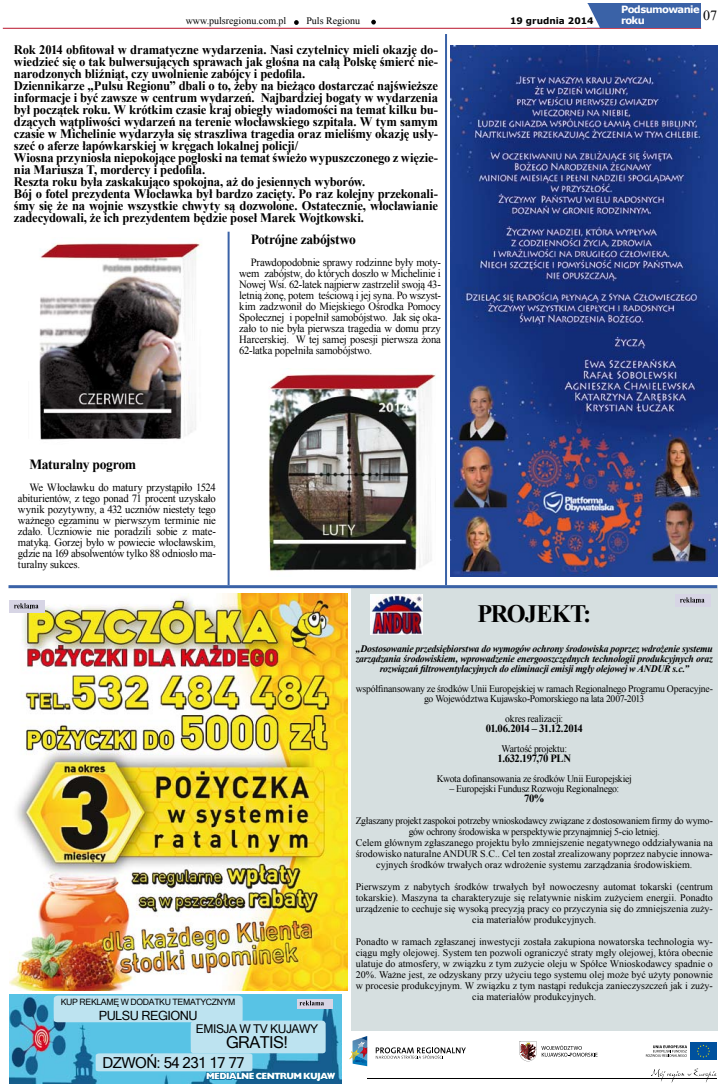
<style>
.page{position:relative;width:720px;height:1086px;background:#fff}
.page>*{position:absolute;margin:0;border:0;box-sizing:border-box;transform-origin:0 0}
.t1{font:700 25px "Times New Roman";letter-spacing:-.04em;color:#000}
.t2{font:16.5px "Microsoft Sans Serif";letter-spacing:-.04em;color:#000}
.t3{font:15.1px "Microsoft Sans Serif";letter-spacing:-.04em;color:#000}
.t4{font:700 14px "Times New Roman";letter-spacing:-.025em;color:#000}
.t5{font:14px "Times New Roman";color:#000}
.t6{font:700 13px/12px "Times New Roman";letter-spacing:-.015em;color:#000}
.t7{font:12.7px "Microsoft Sans Serif";letter-spacing:-.04em;color:#000}
.t8{font:12.1px "Microsoft Sans Serif";letter-spacing:-.04em;color:#000}
.t9{font:11px/11px "Times New Roman";letter-spacing:-.02em;color:#000;text-align:justify}
.t10{font:700 11px "Times New Roman";letter-spacing:-.045em;color:#000}
.t11{font:10px/11px "Times New Roman";color:#000;text-align:center}
.t12{font:italic 700 10px/10px "Times New Roman";letter-spacing:-.02em;color:#000;text-align:center}
.t13{font:10px/10px "Times New Roman";letter-spacing:-.03em;color:#000;text-align:center}
.t14{font:10px "Times New Roman";letter-spacing:-.025em;color:#000}
.t15{font:700 10px/11px "Verdana";letter-spacing:-.06em;color:#fff}
.t16{font:10px "Times New Roman";letter-spacing:-.02em;color:#000}
.t17{font:9px "Hq Sans X Pro TT";letter-spacing:-.005em;color:#fff}
.t18{font:700 9px "Verdana";color:#000}
.t19{font:8.7px "Microsoft Sans Serif";letter-spacing:-.04em;color:#000}
</style>
<div class="page">
<div style="left:351px;top:585px;width:366px;height:445px;background:#d6dfe0"></div>
<hr style="left:3px;top:28px;width:698px;height:1px;background:#b9132b">
<div style="left:588px;top:3px;width:113px;height:24px;background:#3a62a7"></div>
<svg style="left:575px;top:3px;width:25px;height:25px"></svg>
<svg style="left:371px;top:20px;width:5px;height:5px"></svg>
<svg style="left:294px;top:20px;width:5px;height:5px"></svg>
<svg style="left:376px;top:1047px;width:90px;height:12px"></svg>
<svg style="left:349px;top:1036px;width:19px;height:30px"></svg>
<svg style="left:520px;top:1041px;width:78px;height:20px"></svg>
<div style="left:690px;top:1042px;width:27px;height:17px;background:#00519e"></div>
<svg style="left:697px;top:1044px;width:13px;height:13px"></svg>
<svg style="left:646px;top:1045px;width:41px;height:12px"></svg>
<hr style="left:368px;top:1078px;width:349px;height:1px;background:#000">
<svg style="left:651px;top:1068px;width:66px;height:14px"></svg>
<img style="left:370px;top:594px;width:53px;height:40px">
<img style="left:39px;top:243px;width:162px;height:197px">
<img style="left:268px;top:374px;width:168px;height:198px">
<hr style="left:9px;top:585px;width:708px;height:3px;background:#3a62a7">
<img style="left:9px;top:593px;width:339px;height:397px">
<img style="left:450px;top:45px;width:267px;height:531px">
<img style="left:9px;top:994px;width:333px;height:89px">
<svg style="left:54px;top:995px;width:283px;height:87px;background:#81c4dd"></svg>
<hr style="left:228px;top:232px;width:2px;height:353px;background:#3a62a7">
<hr style="left:445px;top:34px;width:2px;height:551px;background:#3a62a7">
<div style="left:9px;top:600px;width:36px;height:12px;background:#d7d5e5"></div>
<svg style="left:14px;top:603px;width:24px;height:6px"></svg>
<div style="left:675px;top:594px;width:36px;height:12px;background:#d7d5e5"></div>
<svg style="left:680px;top:597px;width:24px;height:6px"></svg>
<p class="t11" style="left:186px;top:15px;width:102px">www.pulsregionu.com.pl</p>
<p class="t11" style="left:306px;top:15px;width:55px">Puls Regionu</p>
<p class="t6" style="left:14px;top:43px;width:425px">Rok 2014 obfitował w dramatyczne wydarzenia. Nasi czytelnicy mieli okazję do&shy;wiedzieć się o tak bulwersujących sprawach jak głośna na całą Polskę śmierć nie&shy;narodzonych bliźniąt, czy uwolnienie zabójcy i pedofila.<br>Dziennikarze „Pulsu Regionu” dbali o to, żeby na bieżąco dostarczać najświeższe informacje i być zawsze w centrum wydarzeń. Najbardziej bogaty w wydarzenia był początek roku. W krótkim czasie kraj obiegły wiadomości na temat kilku bu&shy;dzących wątpliwości wydarzeń na terenie włocławskiego szpitala. W tym samym czasie w Michelinie wydarzyła się straszliwa tragedia oraz mieliśmy okazję usły&shy;szeć o aferze łapówkarskiej w kręgach lokalnej policji/<br>Wiosna przyniosła niepokojące pogłoski na temat świeżo wypuszczonego z więzie&shy;nia Mariusza T, mordercy i pedofila.<br>Reszta roku była zaskakująco spokojna, aż do jesiennych wyborów.<br>Bój o fotel prezydenta Włocławka był bardzo zacięty. Po raz kolejny przekonali&shy;śmy się że na wojnie wszystkie chwyty są dozwolone. Ostatecznie, włocławianie zadecydowali, że ich prezydentem będzie poseł Marek Wojtkowski.</p>
<h3 class="t4" style="left:251px;top:230px;width:107px">Potrójne zabójstwo</h3>
<p class="t9" style="left:239px;top:257px;width:203px;text-indent:11px">Prawdopodobnie sprawy rodzinne były moty&shy;wem zabójstw, do których doszło w Michelinie i Nowej Wsi. 62-latek najpierw zastrzelił swoją 43- letnią żonę, potem teściową i jej syna. Po wszyst&shy;kim zadzwonił do Miejskiego Ośrodka Pomocy Społecznej i popełnił samobójstwo. Jak się oka&shy;zało to nie była pierwsza tragedia w domu przy Harcerskiej. W tej samej posesji pierwsza żona 62-latka popełniła samobójstwo.</p>
<h3 class="t4" style="left:29px;top:454px;width:108px">Maturalny pogrom</h3>
<p class="t9" style="left:18px;top:481px;width:200px;text-indent:11px">We Włocławku do matury przystąpiło 1524 abiturientów, z tego ponad 71 procent uzyskało wynik pozytywny, a 432 uczniów niestety tego ważnego egzaminu w pierwszym terminie nie zdało. Uczniowie nie poradzili sobie z mate&shy;matyką. Gorzej było w powiecie włocławskim, gdzie na 169 absolwentów tylko 88 odniosło ma&shy;turalny sukces.</p>
<p class="t18" style="left:510px;top:15px;width:85px">19 grudnia 2014</p>
<p class="t15" style="left:621px;top:4px;width:80px">Podsumowanie roku</p>
<h3 class="t5" style="left:703px;top:5px;width:15px">07</h3>
<p class="t19" style="left:61px;top:997px;width:176px">KUP REKLAMĘ W DODATKU TEMATYCZNYM</p>
<p class="t7" style="left:99px;top:1008px;width:100px">PULSU REGIONU</p>
<p class="t8" style="left:196px;top:1022px;width:124px">EMISJA W TV KUJAWY</p>
<h2 class="t2" style="left:226px;top:1032px;width:63px">GRATIS!</h2>
<p class="t17" style="left:207px;top:1070px;width:130px">MEDIALNE CENTRUM KUJAW</p>
<h3 class="t3" style="left:103px;top:1054px;width:143px">DZWOŃ: 54 231 17 77</h3>
<h1 class="t1" style="left:477px;top:596px;width:115px">PROJEKT:</h1>
<p class="t12" style="left:356px;top:643px;width:359px">„Dostosowanie przedsiębiorstwa do wymogów ochrony środowiska poprzez wdrożenie systemu zarządzania środowiskiem, wprowadzenie energooszczędnych technologii produkcyjnych oraz rozwiązań filtrowentylacyjnych do eliminacji emisji mgły olejowej w ANDUR s.c.”</p>
<p class="t13" style="left:356px;top:683px;width:359px">współfinansowany ze środków Unii Europejskiej w ramach Regionalnego Programu Operacyjne&shy;go Województwa Kujawsko-Pomorskiego na lata 2007-2013</p>
<p class="t16" style="left:505px;top:712px;width:59px">okres realizacji:</p>
<p class="t10" style="left:486px;top:721px;width:99px">01.06.2014 – 31.12.2014</p>
<p class="t14" style="left:501px;top:742px;width:67px">Wartość projektu:</p>
<p class="t10" style="left:498px;top:751px;width:75px">1.632.197,70 PLN</p>
<p class="t14" style="left:437px;top:772px;width:196px">Kwota dofinansowania ze środków Unii Europejskiej</p>
<p class="t13" style="left:449px;top:783px;width:171px">– Europejski Fundusz Rozwoju Regionalnego:</p>
<p class="t10" style="left:524px;top:791px;width:22px">70%</p>
<p class="t11" style="left:356px;top:815px;width:359px">Zgłaszany projekt zaspokoi potrzeby wnioskodawcy związane z dostosowaniem firmy do wymo&shy;gów ochrony środowiska w perspektywie przynajmniej 5-cio letniej.<br>Celem głównym zgłaszanego projektu było zmniejszenie negatywnego oddziaływania na środowisko naturalne ANDUR S.C.. Cel ten został zrealizowany poprzez nabycie innowa&shy;cyjnych środków trwałych oraz wdrożenie systemu zarządzania środowiskiem.</p>
<p class="t11" style="left:356px;top:881px;width:359px">Pierwszym z nabytych środków trwałych był nowoczesny automat tokarski (centrum tokarskie). Maszyna ta charakteryzuje się relatywnie niskim zużyciem energii. Ponadto urządzenie to cechuje się wysoką precyzją pracy co przyczynia się do zmniejszenia zuży&shy;cia materiałów produkcyjnych.</p>
<p class="t11" style="left:356px;top:936px;width:359px">Ponadto w ramach zgłaszanej inwestycji została zakupiona nowatorska technologia wy&shy;ciągu mgły olejowej. System ten pozwoli ograniczyć straty mgły olejowej, która obecnie ulatuje do atmosfery, w związku z tym zużycie oleju w Spółce Wnioskodawcy spadnie o 20%. Ważne jest, ze odzyskany przy użyciu tego systemu olej może być użyty ponownie w procesie produkcyjnym. W związku z tym nastąpi redukcja zanieczyszczeń jak i zuży&shy;cia materiałów produkcyjnych.</p>
</div>
